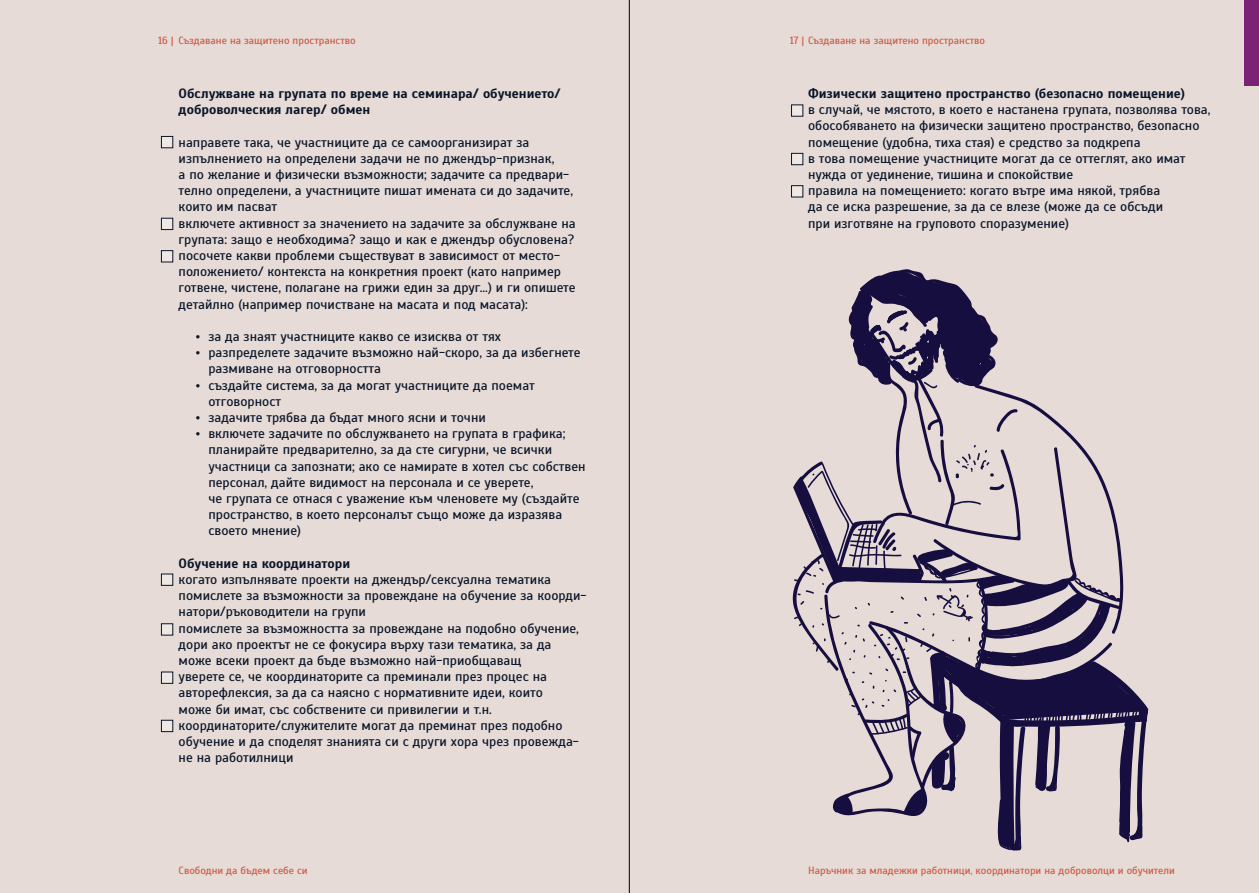
<style>
.page{position:relative;width:1259px;height:893px;background:#fff}
.page>*{position:absolute;margin:0;border:0;box-sizing:border-box;transform-origin:0 0}
.t1{font:13.5px/16.2px "Scada";color:#091529}
.t2{font:700 13.5px/16.2px "Scada";color:#091529}
.t3{font:10.5px "Scada";color:#cd5942}
</style>
<div class="page">
<div style="left:629px;top:0;width:630px;height:893px;background:#e6dbd6"></div>
<div style="left:0;top:0;width:629px;height:893px;background:#e6dbd6"></div>
<div style="left:161px;top:136px;width:12px;height:12px;background:#eee7e4"></div>
<div style="left:161px;top:136px;width:12px;height:12px;border:1px solid #091529"></div>
<div style="left:161px;top:218px;width:12px;height:12px;background:#eee7e4"></div>
<div style="left:161px;top:218px;width:12px;height:12px;border:1px solid #091529"></div>
<div style="left:161px;top:251px;width:12px;height:11px;background:#eee7e4"></div>
<div style="left:161px;top:250px;width:12px;height:12px;border:1px solid #091529"></div>
<div style="left:161px;top:574px;width:12px;height:11px;background:#eee7e4"></div>
<div style="left:161px;top:574px;width:12px;height:12px;border:1px solid #091529"></div>
<div style="left:161px;top:624px;width:12px;height:11px;background:#eee7e4"></div>
<div style="left:161px;top:623px;width:12px;height:12px;border:1px solid #091529"></div>
<div style="left:161px;top:672px;width:12px;height:11px;background:#eee7e4"></div>
<div style="left:161px;top:672px;width:12px;height:12px;border:1px solid #091529"></div>
<div style="left:161px;top:720px;width:12px;height:12px;background:#eee7e4"></div>
<div style="left:161px;top:720px;width:12px;height:12px;border:1px solid #091529"></div>
<div style="left:791px;top:105px;width:12px;height:11px;background:#eee7e4"></div>
<div style="left:791px;top:105px;width:12px;height:12px;border:1px solid #091529"></div>
<div style="left:791px;top:153px;width:12px;height:12px;background:#eee7e4"></div>
<div style="left:791px;top:153px;width:12px;height:12px;border:1px solid #091529"></div>
<div style="left:791px;top:186px;width:12px;height:11px;background:#eee7e4"></div>
<div style="left:791px;top:185px;width:12px;height:12px;border:1px solid #091529"></div>
<svg style="left:792px;top:269px;width:356px;height:582px"></svg>
<div style="left:1244px;top:0;width:15px;height:85px;background:#7b2275"></div>
<hr style="left:629px;top:0;width:1px;height:893px;background:#000">
<p class="t3" style="left:179px;top:35px;width:178px">Създаване на защитено пространство</p>
<p class="t3" style="left:790px;top:35px;width:197px">17 | Създаване на защитено пространство</p>
<p class="t3" style="left:158px;top:35px;width:17px">16 |</p>
<p class="t2" style="left:179px;top:85px;width:383px">Обслужване на групата по време на семинара/ обучението/ доброволческия лагер/ обмен</p>
<p class="t1" style="left:179px;top:134px;width:398px">направете така, че участниците да се самоорганизират за изпълнението на определени задачи не по джендър-признак,<br>а по желание и физически възможности; задачите са предвари&shy;телно определени, а участниците пишат имената си до задачите, които им пасват<br>включете активност за значението на задачите за обслужване на групата: защо е необходима? защо и как е джендър обусловена? посочете какви проблеми съществуват в зависимост от место&shy;положението/ контекста на конкретния проект (като например готвене, чистене, полагане на грижи един за друг...) и ги опишете детайлно (например почистване на масата и под масата):</p>
<p class="t1" style="left:196px;top:328px;width:307px">• за да знаят участниците какво се изисква от тях</p>
<p class="t1" style="left:208px;top:345px;width:374px;text-indent:-13px">• разпределете задачите възможно най-скоро, за да избегнете размиване на отговорността</p>
<p class="t1" style="left:208px;top:377px;width:328px;text-indent:-13px">• създайте система, за да могат участниците да поемат отговорност</p>
<p class="t1" style="left:196px;top:409px;width:292px">• задачите трябва да бъдат много ясни и точни</p>
<p class="t1" style="left:208px;top:426px;width:379px;text-indent:-13px">• включете задачите по обслужването на групата в графика; планирайте предварително, за да сте сигурни, че всички участници са запознати; ако се намирате в хотел със собствен персонал, дайте видимост на персонала и се уверете,<br>че групата се отнася с уважение към членовете му (създайте пространство, в което персоналът също може да изразява своето мнение)</p>
<p class="t2" style="left:179px;top:555px;width:173px">Обучение на координатори</p>
<p class="t1" style="left:179px;top:571px;width:409px">когато изпълнявате проекти на джендър/сексуална тематика помислете за възможности за провеждане на обучение за коорди&shy;натори/ръководители на групи<br>помислете за възможността за провеждане на подобно обучение, дори ако проектът не се фокусира върху тази тематика, за да може всеки проект да бъде възможно най-приобщаващ<br>уверете се, че координаторите са преминали през процес на авторефлексия, за да са наясно с нормативните идеи, които<br>може би имат, със собствените си привилегии и т.н. координаторите/служителите могат да преминат през подобно обучение и да споделят знанията си с други хора чрез провежда&shy;не на работилници</p>
<p class="t2" style="left:808px;top:85px;width:378px">Физически защитено пространство (безопасно помещение)</p>
<p class="t1" style="left:808px;top:102px;width:404px">в случай, че мястото, в което е настанена групата, позволява това, обособяването на физически защитено пространство, безопасно помещение (удобна, тиха стая) е средство за подкрепа<br>в това помещение участниците могат да се оттеглят, ако имат нужда от уединение, тишина и спокойствие<br>правила на помещението: когато вътре има някой, трябва<br>да се иска разрешение, за да се влезе (може да се обсъди<br>при изготвяне на груповото споразумение)</p>
<p class="t3" style="left:179px;top:865px;width:131px">Свободни да бъдем себе си</p>
<p class="t3" style="left:808px;top:865px;width:368px">Наръчник за младежки работници, координатори на доброволци и обучители</p>
</div>
